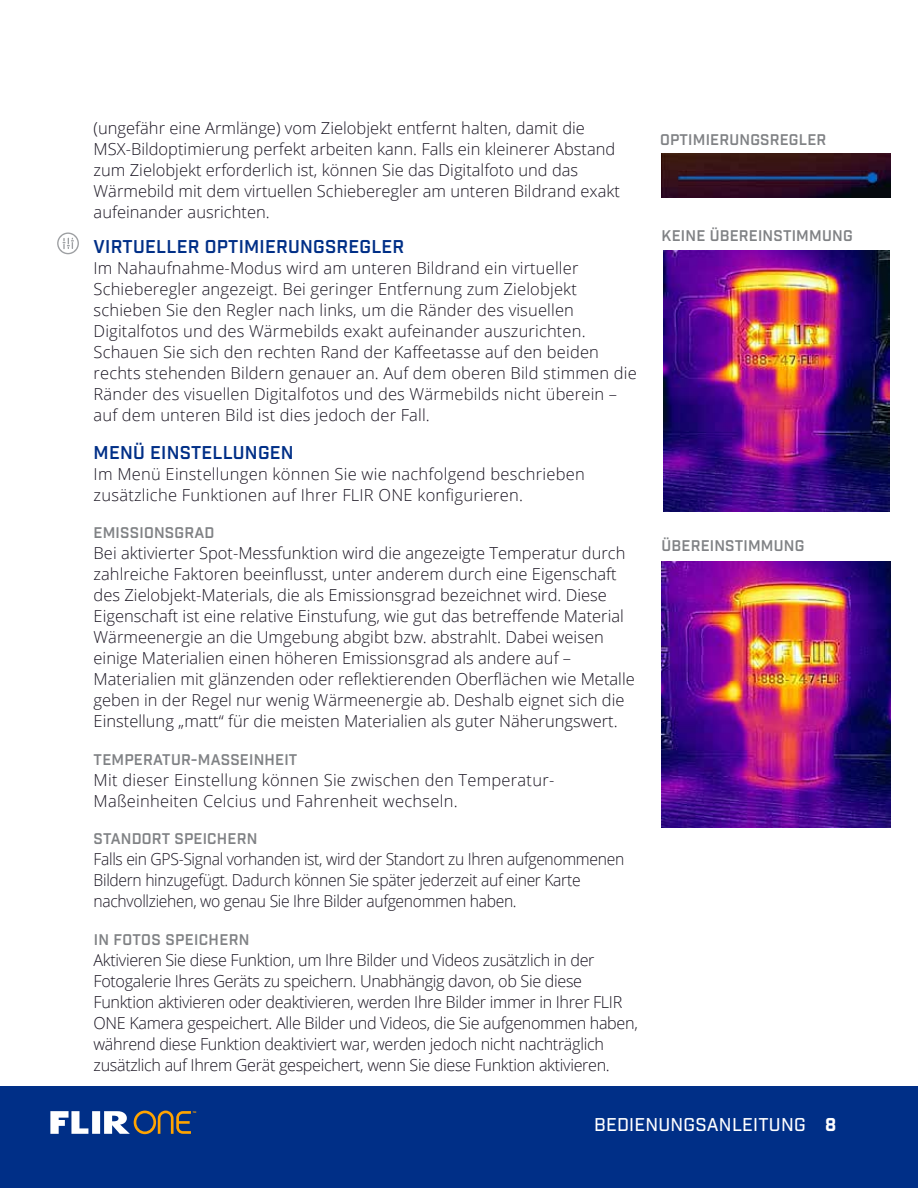
<style>
.page{position:relative;width:918px;height:1188px;background:#fff}
.page>*{position:absolute;margin:0;border:0;box-sizing:border-box;transform-origin:0 0}
.t1{font:600 18px "Industry";letter-spacing:.015em;color:#002f87}
.t2{font:500 18px "Industry";letter-spacing:.015em;color:#fff}
.t3{font:300 16.5px/21px "Open Sans";color:#191421}
.t4{font:300 16.5px/21px "Open Sans";letter-spacing:-.02em;color:#191421}
.t5{font:300 16.5px/21px "Open Sans";letter-spacing:-.02em;color:#191421;scale:.95 1}
.t6{font:600 15px "Industry";letter-spacing:.015em;color:#808285}
.t7{font:700 2.55px "Myriad Pro";color:#ffa400}
.s1{font-weight:700}
</style>
<div class="page">
<div style="left:0;top:1086px;width:918px;height:102px;background:#002f87"></div>
<svg style="left:50px;top:1111px;width:141px;height:23px"></svg>
<svg style="left:57px;top:232px;width:22px;height:22px"></svg>
<img style="left:662px;top:153px;width:229px;height:45px">
<img style="left:663px;top:251px;width:227px;height:260px">
<img style="left:662px;top:562px;width:229px;height:266px">
<p class="t3" style="left:94px;top:117px;width:528px">(ungefähr eine Armlänge) vom Zielobjekt entfernt halten, damit die MSX-Bildoptimierung perfekt arbeiten kann. Falls ein kleinerer Abstand zum Zielobjekt erforderlich ist, können Sie das Digitalfoto und das Wärmebild mit dem virtuellen Schieberegler am unteren Bildrand exakt aufeinander ausrichten.</p>
<p class="t1" style="left:94px;top:236px;width:312px">VIRTUELLER OPTIMIERUNGSREGLER</p>
<p class="t3" style="left:94px;top:257px;width:545px">Im Nahaufnahme-Modus wird am unteren Bildrand ein virtueller Schieberegler angezeigt. Bei geringer Entfernung zum Zielobjekt schieben Sie den Regler nach links, um die Ränder des visuellen Digitalfotos und des Wärmebilds exakt aufeinander auszurichten.<br>Schauen Sie sich den rechten Rand der Kaffeetasse auf den beiden rechts stehenden Bildern genauer an. Auf dem oberen Bild stimmen die Ränder des visuellen Digitalfotos und des Wärmebilds nicht überein – auf dem unteren Bild ist dies jedoch der Fall.</p>
<p class="t1" style="left:94px;top:441px;width:202px">MENÜ EINSTELLUNGEN</p>
<p class="t3" style="left:94px;top:463px;width:493px">Im Menü Einstellungen können Sie wie nachfolgend beschrieben zusätzliche Funktionen auf Ihrer FLIR ONE konfigurieren.</p>
<p class="t6" style="left:94px;top:524px;width:122px">EMISSIONSGRAD</p>
<p class="t3" style="left:94px;top:542px;width:543px">Bei aktivierter Spot-Messfunktion wird die angezeigte Temperatur durch zahlreiche Faktoren beeinflusst, unter anderem durch eine Eigenschaft des Zielobjekt-Materials, die als Emissionsgrad bezeichnet wird. Diese Eigenschaft ist eine relative Einstufung, wie gut das betreffende Material Wärmeenergie an die Umgebung abgibt bzw. abstrahlt. Dabei weisen einige Materialien einen höheren Emissionsgrad als andere auf – Materialien mit glänzenden oder reflektierenden Oberflächen wie Metalle geben in der Regel nur wenig Wärmeenergie ab. Deshalb eignet sich die Einstellung „matt“ für die meisten Materialien als guter Näherungswert.</p>
<p class="t6" style="left:94px;top:750px;width:205px">TEMPERATUR-MASSEINHEIT</p>
<p class="t3" style="left:94px;top:769px;width:462px">Mit dieser Einstellung können Sie zwischen den Temperatur-<br>Maßeinheiten Celcius und Fahrenheit wechseln.</p>
<p class="t6" style="left:94px;top:830px;width:165px">STANDORT SPEICHERN</p>
<p class="t5" style="left:94px;top:848px;width:560px">Falls ein GPS-Signal vorhanden ist, wird der Standort zu Ihren aufgenommenen<br>Bildern hinzugefügt. Dadurch können Sie später jederzeit auf einer Karte nachvollziehen, wo genau Sie Ihre Bilder aufgenommen haben.</p>
<p class="t6" style="left:94px;top:930px;width:157px">IN FOTOS SPEICHERN</p>
<p class="t4" style="left:94px;top:949px;width:546px">Aktivieren Sie diese Funktion, um Ihre Bilder und Videos zusätzlich in der Fotogalerie Ihres Geräts zu speichern. Unabhängig davon, ob Sie diese Funktion aktivieren oder deaktivieren, werden Ihre Bilder immer in Ihrer FLIR ONE Kamera gespeichert. Alle Bilder und Videos, die Sie aufgenommen haben, während diese Funktion deaktiviert war, werden jedoch nicht nachträglich zusätzlich auf Ihrem Gerät gespeichert, wenn Sie diese Funktion aktivieren.</p>
<p class="t7" style="left:193px;top:1110px;width:5px">TM</p>
<p class="t6" style="left:660px;top:130px;width:168px">OPTIMIERUNGSREGLER</p>
<p class="t6" style="left:662px;top:226px;width:193px">KEINE ÜBEREINSTIMMUNG</p>
<p class="t6" style="left:662px;top:537px;width:144px">ÜBEREINSTIMMUNG</p>
<p class="t2" style="left:594px;top:1114px;width:244px">BEDIENUNGSANLEITUNG <span class="s1">8</span></p>
</div>
